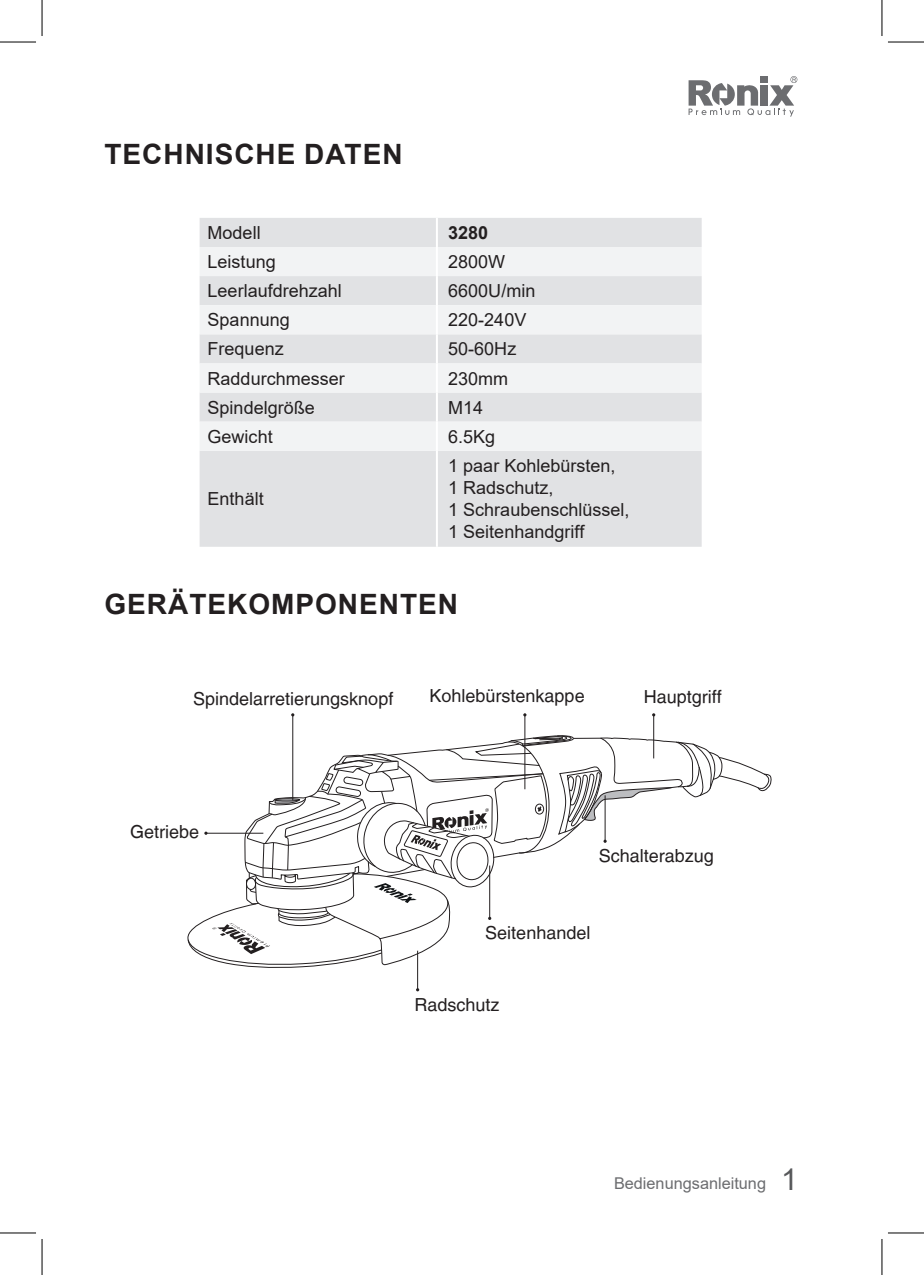
<style>
.page{position:relative;width:924px;height:1275px;background:#fff}
.page>*{position:absolute;margin:0;border:0;box-sizing:border-box;transform-origin:0 0}
.t1{font:700 28px "Arial";letter-spacing:.035em;color:#231f20}
.t2{font:18px/22px "Arial";color:#231f20}
.t3{font:18px "Helvetica LT";color:#231f20}
.t4{font:700 18px "Arial";color:#231f20}
.t5{font:16.2px "Arial";color:#6c6d70}
.s1{font-size:30.6px;color:#fff}
.s2{font-size:30px;color:#57585a}
</style>
<div class="page">
<svg style="left:688px;top:76px;width:109px;height:41px"></svg>
<div style="left:760px;top:76px;width:7px;height:7px;background:#6c6d70"></div>
<div style="left:199px;top:218px;width:502px;height:329px;background:#e1e2e4"></div>
<svg style="left:199px;top:247px;width:502px;height:204px;fill:#f2f3f4"></svg>
<hr style="left:435px;top:218px;width:2px;height:29px;background:#fff">
<hr style="left:435px;top:247px;width:2px;height:29px;background:#fff">
<hr style="left:435px;top:276px;width:2px;height:29px;background:#fff">
<hr style="left:435px;top:305px;width:2px;height:29px;background:#fff">
<hr style="left:435px;top:334px;width:2px;height:29px;background:#fff">
<hr style="left:435px;top:363px;width:2px;height:29px;background:#fff">
<hr style="left:435px;top:392px;width:2px;height:30px;background:#fff">
<hr style="left:435px;top:422px;width:2px;height:29px;background:#fff">
<hr style="left:435px;top:451px;width:2px;height:96px;background:#fff">
<hr style="left:292px;top:715px;width:1px;height:85px;background:#231f20">
<hr style="left:524px;top:715px;width:1px;height:74px;background:#231f20">
<hr style="left:653px;top:715px;width:1px;height:43px;background:#231f20">
<svg style="left:187px;top:735px;width:584px;height:232px"></svg>
<hr style="left:417px;top:950px;width:1px;height:39px;background:#231f20">
<hr style="left:0;top:42px;width:36px;height:1px;background:#000">
<hr style="left:887px;top:42px;width:36px;height:1px;background:#000">
<hr style="left:0;top:1232px;width:36px;height:1px;background:#000">
<hr style="left:887px;top:1232px;width:36px;height:1px;background:#000">
<hr style="left:42px;top:0;width:1px;height:36px;background:#000">
<hr style="left:42px;top:1239px;width:1px;height:36px;background:#000">
<hr style="left:881px;top:0;width:1px;height:36px;background:#000">
<hr style="left:881px;top:1239px;width:1px;height:36px;background:#000">
<h1 class="t1" style="left:104px;top:135px;width:299px">TECHNISCHE DATEN</h1>
<p class="t2" style="left:207px;top:221px;width:55px">Modell</p>
<p class="t4" style="left:448px;top:220px;width:42px">3280</p>
<p class="t2" style="left:207px;top:251px;width:70px">Leistung</p>
<p class="t2" style="left:448px;top:251px;width:59px">2800W</p>
<p class="t2" style="left:207px;top:280px;width:136px">Leerlaufdrehzahl</p>
<p class="t2" style="left:448px;top:280px;width:89px">6600U/min</p>
<p class="t2" style="left:207px;top:309px;width:84px">Spannung</p>
<p class="t2" style="left:448px;top:309px;width:80px">220-240V</p>
<p class="t2" style="left:207px;top:338px;width:78px">Frequenz</p>
<p class="t2" style="left:448px;top:338px;width:70px">50-60Hz</p>
<p class="t2" style="left:207px;top:367px;width:139px">Raddurchmesser</p>
<p class="t2" style="left:448px;top:367px;width:62px">230mm</p>
<p class="t2" style="left:207px;top:396px;width:109px">Spindelgröße</p>
<p class="t2" style="left:448px;top:396px;width:37px">M14</p>
<p class="t2" style="left:207px;top:425px;width:67px">Gewicht</p>
<p class="t2" style="left:448px;top:425px;width:49px">6.5Kg</p>
<p class="t2" style="left:207px;top:488px;width:58px">Enthält</p>
<p class="t2" style="left:448px;top:455px;width:183px">1 paar Kohlebürsten,<br>1 Radschutz,<br>1 Schraubenschlüssel,<br>1 Seitenhandgriff</p>
<h1 class="t1" style="left:104px;top:584px;width:355px">GERÄTEKOMPONENTEN</h1>
<p class="t3" style="left:193px;top:688px;width:202px">Spindelarretierungsknopf</p>
<p class="t3" style="left:429px;top:685px;width:157px">Kohlebürstenkappe</p>
<p class="t3" style="left:643px;top:686px;width:80px">Hauptgriff</p>
<p class="t3" style="left:130px;top:821px;width:71px">Getriebe</p>
<p class="t3" style="left:598px;top:845px;width:117px">Schalterabzug</p>
<p class="t3" style="left:485px;top:922px;width:107px">Seitenhandel</p>
<p class="t3" style="left:414px;top:993px;width:87px">Radschutz</p>
<p class="t5" style="left:613px;top:1172px;width:185px">Bedienungsanleitung <span class="s1">|</span><span class="s2">1</span></p>
</div>
